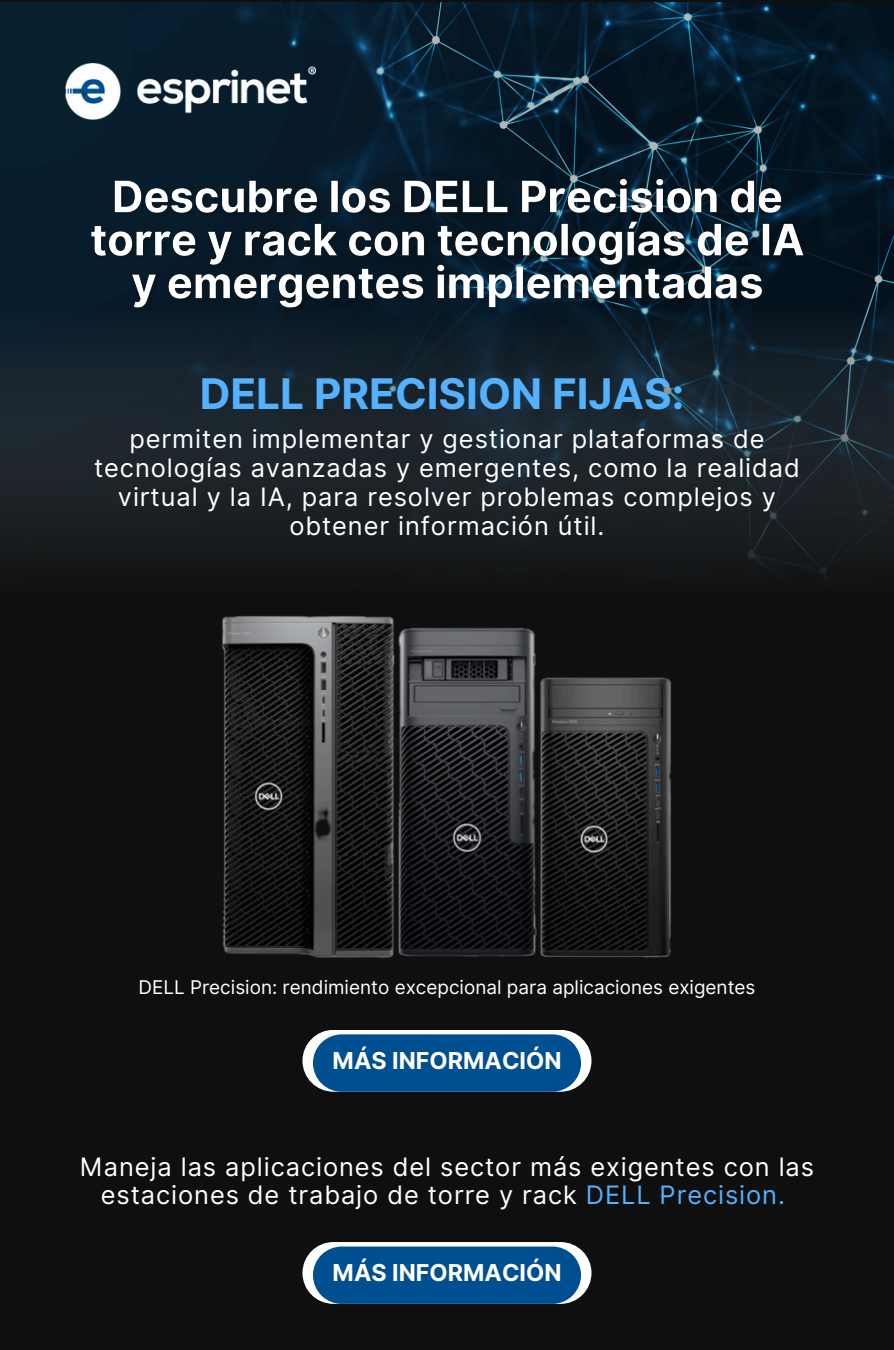
<style>
.page{position:relative;width:894px;height:1350px;background:#fff}
.page>*{position:absolute;margin:0;border:0;box-sizing:border-box;transform-origin:0 0}
.t1{font:700 42.15px "Inter";color:#53b1fd}
.t2{font:25.35px/29px "Inter";letter-spacing:.035em;color:#fff;text-align:center}
.t3{font:700 23.25px "Inter";color:#fff}
.t4{font:18.9px "Inter";color:#fff}
.s1{color:#53b1fd}
</style>
<div class="page">
<div style="left:0;top:0;width:893px;height:1350px;background:#0f0f0f"></div>
<img style="left:0;top:2px;width:893px;height:304px">
<svg style="left:0;top:306px;width:893px;height:275px;fill:#1a2229"></svg>
<img style="left:209px;top:580px;width:476px;height:379px">
<img style="left:66px;top:64px;width:249px;height:55px">
<img style="left:86px;top:171px;width:724px;height:144px">
<div style="left:302px;top:1030px;width:289px;height:62px;background:#fff;border-radius:31px"></div>
<svg style="left:313px;top:1034px;width:268px;height:58px;background:#0c5693"></svg>
<svg style="left:302px;top:1242px;width:289px;height:62px;background:#ecf0f3"></svg>
<div style="left:313px;top:1247px;width:268px;height:57px;background:#004f90"></div>
<p class="t1" style="left:200px;top:368px;width:486px">DELL PRECISION FIJAS:</p>
<h1 class="t2" style="left:94px;top:424px;width:707px">permiten implementar y gestionar plataformas de tecnologías avanzadas y emergentes, como la realidad virtual y la IA, para resolver problemas complejos y obtener información útil.</h1>
<p class="t4" style="left:138px;top:975px;width:618px">DELL Precision: rendimiento excepcional para aplicaciones exigentes</p>
<h4 class="t3" style="left:332px;top:1046px;width:230px">MÁS INFORMACIÓN</h4>
<p class="t2" style="left:80px;top:1152px;width:735px;line-height:28.2px">Maneja las aplicaciones del sector más exigentes con las estaciones de trabajo de torre y rack <span class="s1">DELL Precision.</span></p>
<p class="t3" style="left:332px;top:1259px;width:230px">MÁS INFORMACIÓN</p>
</div>
